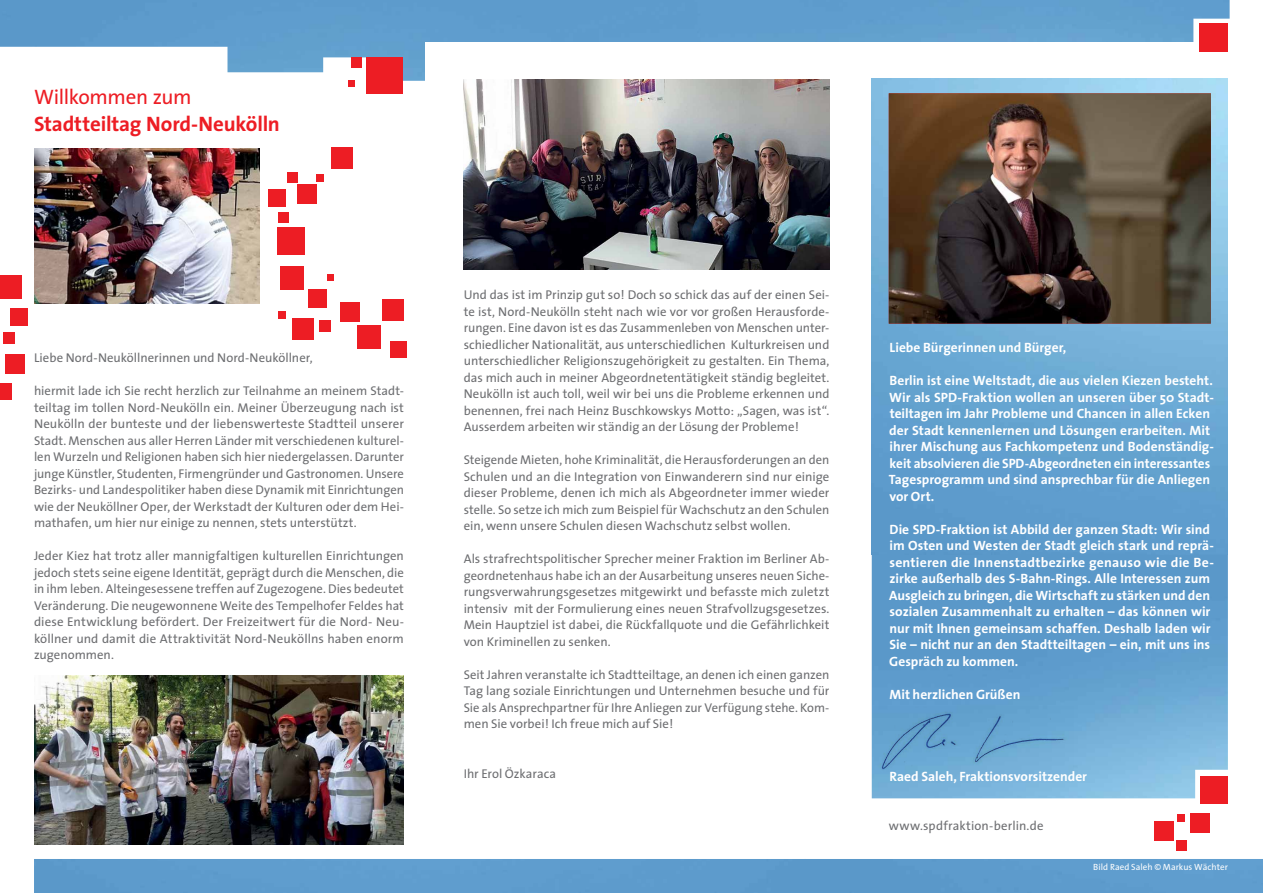
<style>
.page{position:relative;width:1263px;height:893px;background:#fff}
.page>*{position:absolute;margin:0;border:0;box-sizing:border-box;transform-origin:0 0}
.t1{font:700 21px "The Sans";letter-spacing:-.01em;color:#ed1d24}
.t2{font:21px "The Sans";letter-spacing:-.02em;color:#ed1d24}
.t3{font:700 13.5px/16.5px "The Sans";color:#fff}
.t4{font:12.75px/16.5px "The Sans";color:#6d6e71;text-align:justify}
.t5{font:9px "The Sans";letter-spacing:.005em;color:#fff}
</style>
<div class="page">
<img style="left:0;top:0;width:697px;height:81px">
<div style="left:697px;top:0;width:532px;height:42px;background:#619fce"></div>
<div style="left:425px;top:42px;width:769px;height:57px;background:#fff"></div>
<div style="left:1199px;top:23px;width:29px;height:29px;background:#ed1d24"></div>
<div style="left:367px;top:58px;width:36px;height:36px;background:#ed1d24"></div>
<div style="left:5px;top:354px;width:19px;height:19px;background:#ed1d24"></div>
<div style="left:10px;top:308px;width:17px;height:17px;background:#ed1d24"></div>
<div style="left:4px;top:332px;width:11px;height:11px;background:#ed1d24"></div>
<div style="left:0;top:384px;width:12px;height:16px;background:#ed1d24"></div>
<div style="left:0;top:275px;width:21px;height:24px;background:#ed1d24"></div>
<div style="left:352px;top:58px;width:10px;height:10px;background:#ed1d24"></div>
<div style="left:348px;top:80px;width:7px;height:7px;background:#ed1d24"></div>
<div style="left:390px;top:341px;width:17px;height:16px;background:#ed1d24"></div>
<div style="left:382px;top:299px;width:22px;height:22px;background:#ed1d24"></div>
<div style="left:340px;top:302px;width:19px;height:19px;background:#ed1d24"></div>
<div style="left:308px;top:289px;width:19px;height:18px;background:#ed1d24"></div>
<div style="left:357px;top:325px;width:24px;height:24px;background:#ed1d24"></div>
<div style="left:292px;top:318px;width:21px;height:21px;background:#ed1d24"></div>
<div style="left:319px;top:321px;width:11px;height:11px;background:#ed1d24"></div>
<div style="left:278px;top:311px;width:8px;height:8px;background:#ed1d24"></div>
<div style="left:316px;top:174px;width:8px;height:8px;background:#ed1d24"></div>
<div style="left:280px;top:266px;width:23px;height:23px;background:#ed1d24"></div>
<div style="left:277px;top:227px;width:28px;height:28px;background:#ed1d24"></div>
<div style="left:268px;top:189px;width:17px;height:17px;background:#ed1d24"></div>
<div style="left:278px;top:212px;width:11px;height:10px;background:#ed1d24"></div>
<div style="left:297px;top:185px;width:20px;height:19px;background:#ed1d24"></div>
<div style="left:327px;top:274px;width:7px;height:7px;background:#ed1d24"></div>
<div style="left:331px;top:147px;width:22px;height:22px;background:#ed1d24"></div>
<div style="left:287px;top:172px;width:10px;height:10px;background:#ed1d24"></div>
<img style="left:34px;top:149px;width:225px;height:155px">
<img style="left:34px;top:675px;width:370px;height:169px">
<img style="left:463px;top:80px;width:366px;height:189px">
<div style="left:34px;top:859px;width:770px;height:34px;background:#5d9bcc"></div>
<div style="left:804px;top:859px;width:459px;height:34px;background:#5d9bcc"></div>
<div style="left:1200px;top:776px;width:28px;height:27px;background:#ed1d24"></div>
<div style="left:1190px;top:813px;width:19px;height:20px;background:#ed1d24"></div>
<div style="left:1177px;top:814px;width:8px;height:8px;background:#ed1d24"></div>
<div style="left:1154px;top:821px;width:19px;height:19px;background:#ed1d24"></div>
<div style="left:1176px;top:841px;width:10px;height:10px;background:#ed1d24"></div>
<img style="left:872px;top:555px;width:356px;height:243px">
<img style="left:872px;top:79px;width:356px;height:476px">
<img style="left:889px;top:93px;width:322px;height:231px">
<img style="left:874px;top:707px;width:200px;height:70px">
<h1 class="t2" style="left:34px;top:79px;width:159px">Willkommen zum</h1>
<h1 class="t1" style="left:34px;top:106px;width:247px">Stadtteiltag Nord-Neukölln</h1>
<p class="t4" style="left:34px;top:349px;width:280px">Liebe Nord-Neuköllnerinnen und Nord-Neuköllner,</p>
<p class="t4" style="left:34px;top:382px;width:371px">hiermit lade ich Sie recht herzlich zur Teilnahme an meinem Stadt&shy;teiltag im tollen Nord-Neukölln ein. Meiner Überzeugung nach ist Neukölln der bunteste und der liebenswerteste Stadtteil unserer Stadt. Menschen aus aller Herren Länder mit verschiedenen kulturel&shy;len Wurzeln und Religionen haben sich hier niedergelassen. Darunter junge Künstler, Studenten, Firmengründer und Gastronomen. Unsere Bezirks- und Landespolitiker haben diese Dynamik mit Einrichtungen wie der Neuköllner Oper, der Werkstadt der Kulturen oder dem Hei&shy;mathafen, um hier nur einige zu nennen, stets unterstützt.</p>
<p class="t4" style="left:34px;top:547px;width:371px">Jeder Kiez hat trotz aller mannigfaltigen kulturellen Einrichtungen jedoch stets seine eigene Identität, geprägt durch die Menschen, die in ihm leben. Alteingesessene treffen auf Zugezogene. Dies bedeutet Veränderung. Die neugewonnene Weite des Tempelhofer Feldes hat diese Entwicklung befördert. Der Freizeitwert für die Nord- Neu&shy;köllner und damit die Attraktivität Nord-Neuköllns haben enorm zugenommen.</p>
<p class="t4" style="left:464px;top:286px;width:367px">Und das ist im Prinzip gut so! Doch so schick das auf der einen Sei&shy;te ist, Nord-Neukölln steht nach wie vor vor großen Herausforde&shy;rungen. Eine davon ist es das Zusammenleben von Menschen unter&shy;schiedlicher Nationalität, aus unterschiedlichen Kulturkreisen und unterschiedlicher Religionszugehörigkeit zu gestalten. Ein Thema, das mich auch in meiner Abgeordnetentätigkeit ständig begleitet.<br>Neukölln ist auch toll, weil wir bei uns die Probleme erkennen und benennen, frei nach Heinz Buschkowskys Motto: „Sagen, was ist“.<br>Ausserdem arbeiten wir ständig an der Lösung der Probleme!</p>
<p class="t4" style="left:464px;top:451px;width:367px">Steigende Mieten, hohe Kriminalität, die Herausforderungen an den Schulen und an die Integration von Einwanderern sind nur einige dieser Probleme, denen ich mich als Abgeordneter immer wieder stelle. So setze ich mich zum Beispiel für Wachschutz an den Schulen ein, wenn unsere Schulen diesen Wachschutz selbst wollen.</p>
<p class="t4" style="left:464px;top:550px;width:367px">Als strafrechtspolitischer Sprecher meiner Fraktion im Berliner Ab&shy;geordnetenhaus habe ich an der Ausarbeitung unseres neuen Siche&shy;rungsverwahrungsgesetzes mitgewirkt und befasste mich zuletzt intensiv mit der Formulierung eines neuen Strafvollzugsgesetzes.<br>Mein Hauptziel ist dabei, die Rückfallquote und die Gefährlichkeit von Kriminellen zu senken.</p>
<p class="t4" style="left:464px;top:666px;width:367px">Seit Jahren veranstalte ich Stadtteiltage, an denen ich einen ganzen Tag lang soziale Einrichtungen und Unternehmen besuche und für Sie als Ansprechpartner für Ihre Anliegen zur Verfügung stehe. Kom&shy;men Sie vorbei! Ich freue mich auf Sie!</p>
<p class="t4" style="left:464px;top:765px;width:94px">Ihr Erol Özkaraca</p>
<p class="t3" style="left:890px;top:339px;width:178px">Liebe Bürgerinnen und Bürger,</p>
<p class="t3" style="left:889px;top:372px;width:326px">Berlin ist eine Weltstadt, die aus vielen Kiezen besteht.<br>Wir als SPD-Fraktion wollen an unseren über 50 Stadt&shy;teiltagen im Jahr Probleme und Chancen in allen Ecken der Stadt kennenlernen und Lösungen erarbeiten. Mit ihrer Mischung aus Fachkompetenz und Bodenständig&shy;keit absolvieren die SPD-Abgeordneten ein interessantes Tagesprogramm und sind ansprechbar für die Anliegen vor Ort.</p>
<p class="t3" style="left:889px;top:521px;width:326px">Die SPD-Fraktion ist Abbild der ganzen Stadt: Wir sind im Osten und Westen der Stadt gleich stark und reprä&shy;sentieren die Innenstadtbezirke genauso wie die Be&shy;zirke außerhalb des S-Bahn-Rings. Alle Interessen zum Ausgleich zu bringen, die Wirtschaft zu stärken und den sozialen Zusammenhalt zu erhalten – das können wir nur mit Ihnen gemeinsam schaffen. Deshalb laden wir Sie – nicht nur an den Stadtteiltagen – ein, mit uns ins Gespräch zu kommen.</p>
<p class="t3" style="left:889px;top:686px;width:132px">Mit herzlichen Grüßen</p>
<p class="t3" style="left:890px;top:768px;width:199px">Raed Saleh, Fraktionsvorsitzender</p>
<p class="t4" style="left:889px;top:817px;width:156px">www.spdfraktion-berlin.de</p>
<p class="t5" style="left:1093px;top:860px;width:136px">Bild Raed Saleh © Markus Wächter</p>
</div>
